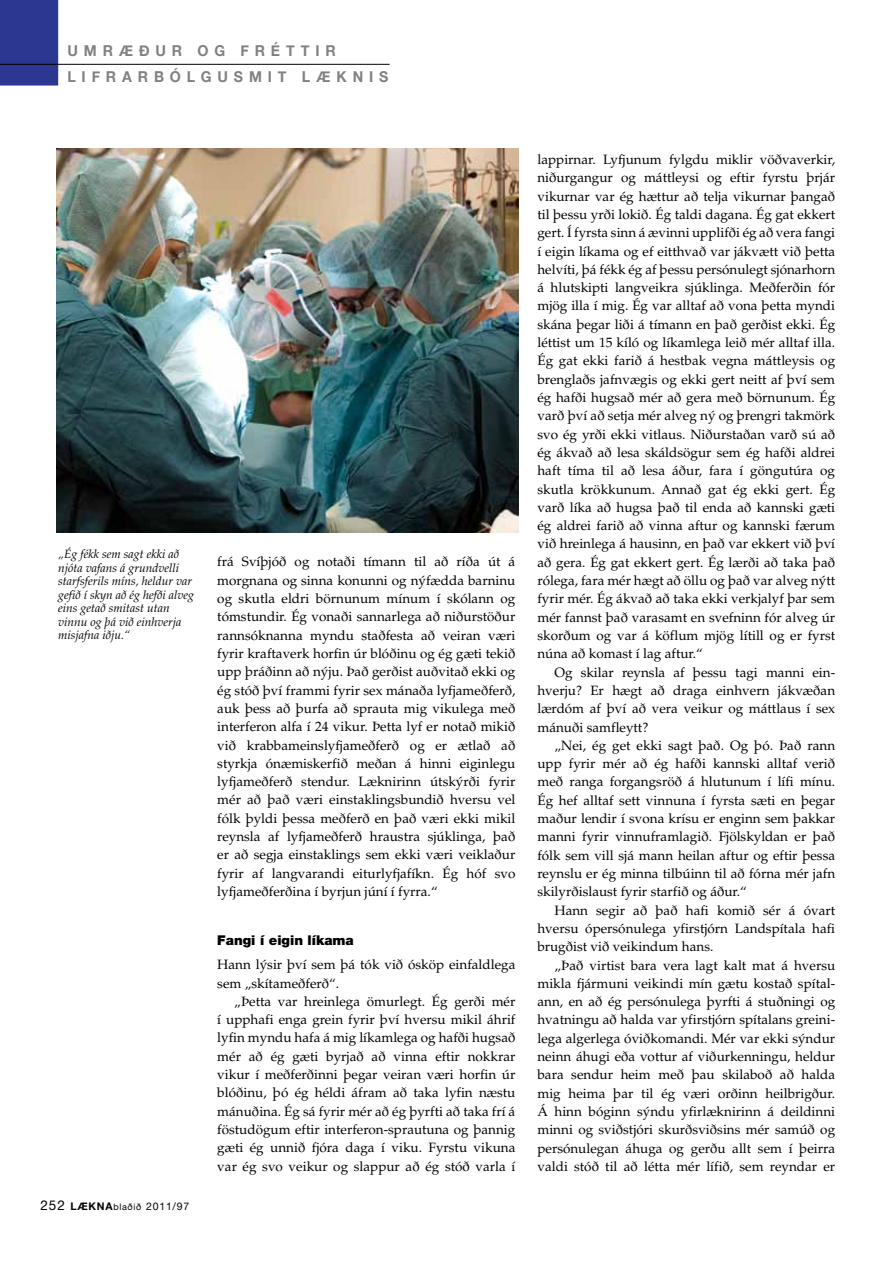
<style>
.page{position:relative;width:893px;height:1263px;background:#fff}
.page>*{position:absolute;margin:0;border:0;box-sizing:border-box;transform-origin:0 0}
.t1{font:700 15px/25.5px "Helvetica Neue";letter-spacing:.41em;color:#818181;scale:.95 1}
.t2{font:13.5px/18.3px "Palatino";color:#000;text-align:justify}
.t3{font:900 13.5px "Helvetica Neue";color:#000}
.t4{font:italic 12px/13.5px "Palatino";color:#000}
.t5{font:10.5px "Helvetica Neue";letter-spacing:.075em;color:#000}
.s1{font-size:13.5px}
.s2{font-weight:700}
.s3{font-size:9px}
</style>
<div class="page">
<img style="left:57px;top:149px;width:461px;height:383px">
<div style="left:0;top:0;width:58px;height:86px;background:#2c3791"></div>
<hr style="left:0;top:64px;width:390px;height:1px;background:#000">
<p class="t1" style="left:67px;top:38px;width:244px">UMR ÆÐUR OG FRÉTTIR<br>LI FR ARBÓLGUSMIT</p>
<p class="t1" style="left:302px;top:63px;width:82px">LÆKNIS</p>
<p class="t4" style="left:58px;top:548px;width:137px">„Ég fékk sem sagt ekki að njóta vafans á grundvelli starfsferils míns, heldur var gefið í skyn að ég hefði alveg eins getað smitast utan vinnu og þá við einhverja misjafna iðju.“</p>
<p class="t5" style="left:40px;top:1200px;width:150px"><span class="s1">252</span> <span class="s2">LÆKNA</span><span class="s3">blaðið</span> 2011/97</p>
<p class="t2" style="left:217px;top:553px;width:300px">frá Svíþjóð og notaði tímann til að ríða út á morgnana og sinna konunni og nýfædda barninu og skutla eldri börnunum mínum í skólann og tómstundir. Ég vonaði sannarlega að niðurstöður rannsóknanna myndu staðfesta að veiran væri fyrir kraftaverk horfin úr blóðinu og ég gæti tekið upp þráðinn að nýju. Það gerðist auðvitað ekki og ég stóð því frammi fyrir sex mánaða lyfjameðferð, auk þess að þurfa að sprauta mig vikulega með interferon alfa í 24 vikur. Þetta lyf er notað mikið við krabbameinslyfjameðferð og er ætlað að styrkja ónæmiskerfið meðan á hinni eiginlegu lyfjameðferð stendur. Læknirinn útskýrði fyrir mér að það væri einstaklingsbundið hversu vel fólk þyldi þessa meðferð en það væri ekki mikil reynsla af lyfjameðferð hraustra sjúklinga, það er að segja einstaklings sem ekki væri veiklaður fyrir af langvarandi eiturlyfjafíkn. Ég hóf svo lyfjameðferðina í byrjun júní í fyrra.“</p>
<p class="t3" style="left:217px;top:932px;width:138px">Fangi í eigin líkama</p>
<p class="t2" style="left:217px;top:956px;width:300px">Hann lýsir því sem þá tók við ósköp einfaldlega sem „skítameðferð“.</p>
<p class="t2" style="left:217px;top:992px;width:300px;text-indent:17px">„Þetta var hreinlega ömurlegt. Ég gerði mér í upphafi enga grein fyrir því hversu mikil áhrif lyfin myndu hafa á mig líkamlega og hafði hugsað mér að ég gæti byrjað að vinna eftir nokkrar vikur í meðferðinni þegar veiran væri horfin úr blóðinu, þó ég héldi áfram að taka lyfin næstu mánuðina. Ég sá fyrir mér að ég þyrfti að taka frí á föstudögum eftir interferon-sprautuna og þannig gæti ég unnið fjóra daga í viku. Fyrstu vikuna var ég svo veikur og slappur að ég stóð varla í</p>
<p class="t2" style="left:537px;top:150px;width:299px">lappirnar. Lyfjunum fylgdu miklir vöðvaverkir, niðurgangur og máttleysi og eftir fyrstu þrjár vikurnar var ég hættur að telja vikurnar þangað til þessu yrði lokið. Ég taldi dagana. Ég gat ekkert gert. Í fyrsta sinn á ævinni upplifði ég að vera fangi í eigin líkama og ef eitthvað var jákvætt við þetta helvíti, þá fékk ég af þessu persónulegt sjónarhorn á hlutskipti langveikra sjúklinga. Meðferðin fór mjög illa í mig. Ég var alltaf að vona þetta myndi skána þegar liði á tímann en það gerðist ekki. Ég léttist um 15 kíló og líkamlega leið mér alltaf illa.<br>Ég gat ekki farið á hestbak vegna máttleysis og brenglaðs jafnvægis og ekki gert neitt af því sem ég hafði hugsað mér að gera með börnunum. Ég varð því að setja mér alveg ný og þrengri takmörk svo ég yrði ekki vitlaus. Niðurstaðan varð sú að ég ákvað að lesa skáldsögur sem ég hafði aldrei haft tíma til að lesa áður, fara í göngutúra og skutla krökkunum. Annað gat ég ekki gert. Ég varð líka að hugsa það til enda að kannski gæti ég aldrei farið að vinna aftur og kannski færum við hreinlega á hausinn, en það var ekkert við því að gera. Ég gat ekkert gert. Ég lærði að taka það rólega, fara mér hægt að öllu og það var alveg nýtt fyrir mér. Ég ákvað að taka ekki verkjalyf þar sem mér fannst það varasamt en svefninn fór alveg úr skorðum og var á köflum mjög lítill og er fyrst núna að komast í lag aftur.“</p>
<p class="t2" style="left:537px;top:663px;width:299px;text-indent:17px">Og skilar reynsla af þessu tagi manni ein&shy;hverju? Er hægt að draga einhvern jákvæðan lærdóm af því að vera veikur og máttlaus í sex mánuði samfleytt?</p>
<p class="t2" style="left:537px;top:736px;width:299px;text-indent:17px">„Nei, ég get ekki sagt það. Og þó. Það rann upp fyrir mér að ég hafði kannski alltaf verið með ranga forgangsröð á hlutunum í lífi mínu.<br>Ég hef alltaf sett vinnuna í fyrsta sæti en þegar maður lendir í svona krísu er enginn sem þakkar manni fyrir vinnuframlagið. Fjölskyldan er það fólk sem vill sjá mann heilan aftur og eftir þessa reynslu er ég minna tilbúinn til að fórna mér jafn skilyrðislaust fyrir starfið og áður.“</p>
<p class="t2" style="left:537px;top:901px;width:299px;text-indent:17px">Hann segir að það hafi komið sér á óvart hversu ópersónulega yfirstjórn Landspítala hafi brugðist við veikindum hans.</p>
<p class="t2" style="left:537px;top:956px;width:299px;text-indent:17px">„Það virtist bara vera lagt kalt mat á hversu mikla fjármuni veikindi mín gætu kostað spítal&shy;ann, en að ég persónulega þyrfti á stuðningi og hvatningu að halda var yfirstjórn spítalans greini&shy;lega algerlega óviðkomandi. Mér var ekki sýndur neinn áhugi eða vottur af viðurkenningu, heldur bara sendur heim með þau skilaboð að halda mig heima þar til ég væri orðinn heilbrigður.<br>Á hinn bóginn sýndu yfirlæknirinn á deildinni minni og sviðstjóri skurðsviðsins mér samúð og persónulegan áhuga og gerðu allt sem í þeirra valdi stóð til að létta mér lífið, sem reyndar er</p>
</div>
